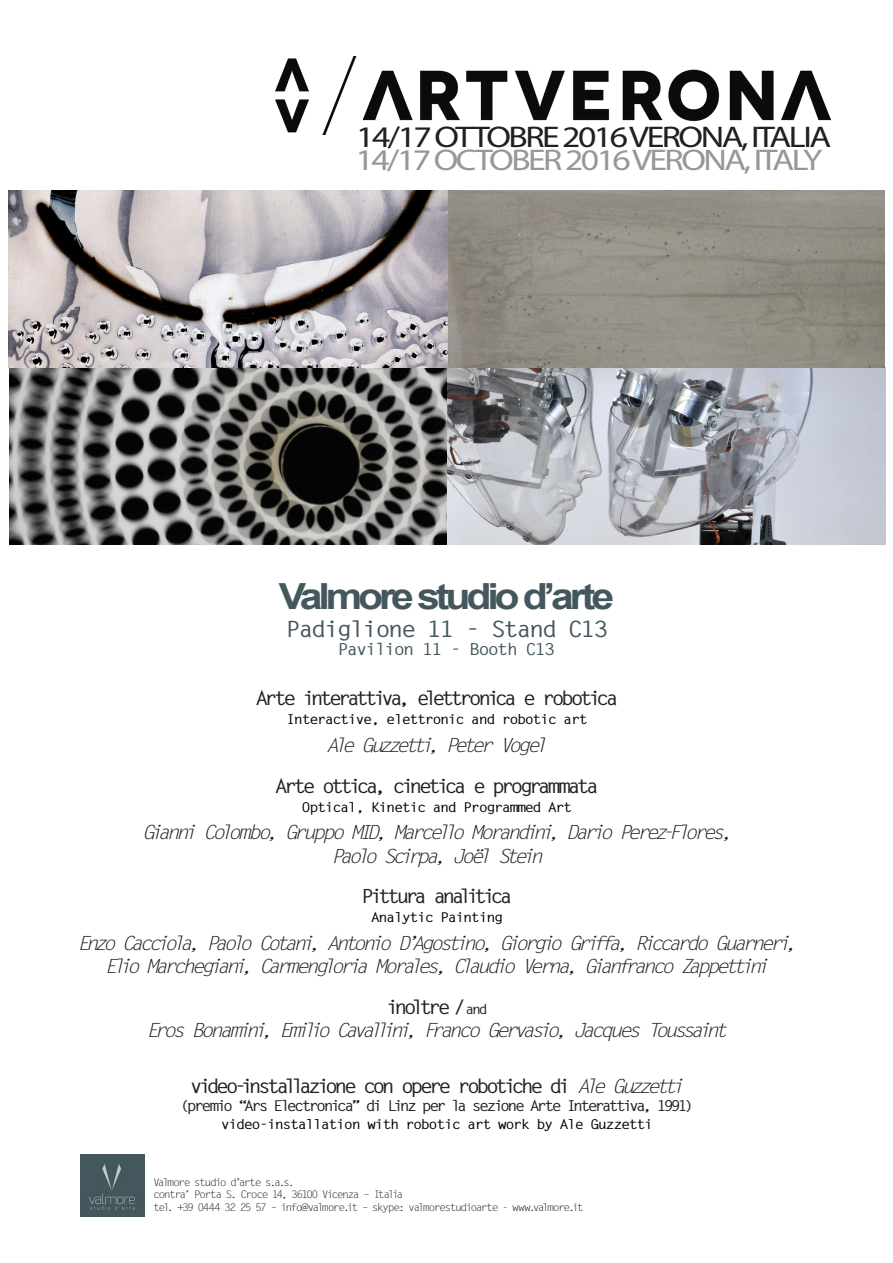
<style>
.page{position:relative;width:893px;height:1263px;background:#fff}
.page>*{position:absolute;margin:0;border:0;box-sizing:border-box;transform-origin:0 0}
.t1{font:700 36px "Arial";letter-spacing:-.1em;color:#44575d;scale:1.14 1}
.t2{font:30px "Myriad Pro";letter-spacing:-.07em;color:#231f20;scale:1.19 1}
.t3{font:30px "Myriad Pro";letter-spacing:-.07em;color:#95979a;scale:1.19 1}
.t4{font:700 22.5px "Letter Gothic Std";letter-spacing:-.1em;color:#44575d;scale:1.14 1}
.t5{font:italic 19.5px/23.4px "Letter Gothic Std";letter-spacing:-.2em;color:#231f20;text-align:center;scale:1.11 1}
.t6{font:700 19.5px "Letter Gothic Std";letter-spacing:-.18em;color:#231f20;scale:1.11 1}
.t7{font:italic 19.5px "Letter Gothic Std";letter-spacing:-.22em;color:#231f20;scale:1.11 1}
.t8{font:700 19.5px "Letter Gothic Std";letter-spacing:-.21em;color:#231f20;scale:1.11 1}
.t9{font:700 16.5px "Letter Gothic Std";letter-spacing:-.1em;color:#44575d;scale:1.14 1}
.t10{font:700 15px "Letter Gothic Std";letter-spacing:-.17em;color:#231f20;scale:1.11 1}
.t11{font:700 13.5px "Letter Gothic Std";letter-spacing:-.1em;color:#000;scale:1.14 1}
.t12{font:10.5px "Letter Gothic Std";letter-spacing:-.15em;color:#231f20;scale:1.11 1}
.s1{font-size:13.5px}
.s2{font-weight:400;font-style:italic}
</style>
<div class="page">
<img style="left:81px;top:1154px;width:63px;height:62px">
<img style="left:9px;top:190px;width:876px;height:354px">
<img style="left:276px;top:56px;width:555px;height:78px">
<p class="t2" style="left:356px;top:119px;width:401px">14/17 OTTOBRE 2016 VERONA, ITALIA</p>
<p class="t3" style="left:356px;top:142px;width:394px">14/17 OCTOBER 2016 VERONA, ITALY</p>
<p class="t1" style="left:279px;top:571px;width:296px">Valmore studio d’arte</p>
<p class="t4" style="left:286px;top:615px;width:285px">Padiglione 11 - Stand C13</p>
<p class="t9" style="left:337px;top:638px;width:193px">Pavilion 11 - Booth C13</p>
<p class="t6" style="left:256px;top:686px;width:329px">Arte interattiva, elettronica e robotica</p>
<p class="t11" style="left:286px;top:711px;width:266px">Interactive, elettronic and robotic art</p>
<p class="t5" style="left:326px;top:734px;width:201px">Ale Guzzetti, Peter Vogel</p>
<p class="t6" style="left:275px;top:774px;width:294px">Arte ottica, cinetica e programmata</p>
<p class="t11" style="left:302px;top:798px;width:239px">Optical, Kinetic and Programmed Art</p>
<p class="t5" style="left:142px;top:821px;width:533px">Gianni Colombo, Gruppo MID, Marcello Morandini, Dario Perez-Flores,</p>
<p class="t7" style="left:331px;top:845px;width:192px">Paolo Scirpa, Joël Stein</p>
<p class="t6" style="left:361px;top:884px;width:138px">Pittura analitica</p>
<p class="t11" style="left:371px;top:909px;width:118px">Analytic Painting</p>
<p class="t5" style="left:77px;top:932px;width:650px">Enzo Cacciola, Paolo Cotani, Antonio D’Agostino, Giorgio Griffa, Riccardo Guarneri,<br>Elio Marchegiani, Carmengloria Morales, Claudio Verna, Gianfranco Zappettini</p>
<p class="t8" style="left:386px;top:995px;width:93px">inoltre /<span class="s1">and</span></p>
<p class="t5" style="left:146px;top:1019px;width:525px">Eros Bonamini, Emilio Cavallini, Franco Gervasio, Jacques Toussaint</p>
<p class="t6" style="left:190px;top:1073px;width:447px">video-installazione con opere robotiche di <span class="s2">Ale Guzzetti</span></p>
<p class="t10" style="left:181px;top:1096px;width:464px">(premio “Ars Electronica” di Linz per la sezione Arte Interattiva, 1991)</p>
<p class="t11" style="left:221px;top:1115px;width:381px">video-installation with robotic art work by Ale Guzzetti</p>
<p class="t12" style="left:153px;top:1176px;width:129px">Valmore studio d’arte s.a.s.</p>
<p class="t12" style="left:153px;top:1188px;width:227px">contra’ Porta S. Croce 14, 36100 Vicenza – Italia</p>
<p class="t12" style="left:153px;top:1201px;width:389px">tel. +39 0444 32 25 57 – info@valmore.it – skype: valmorestudioarte - www.valmore.it</p>
</div>
